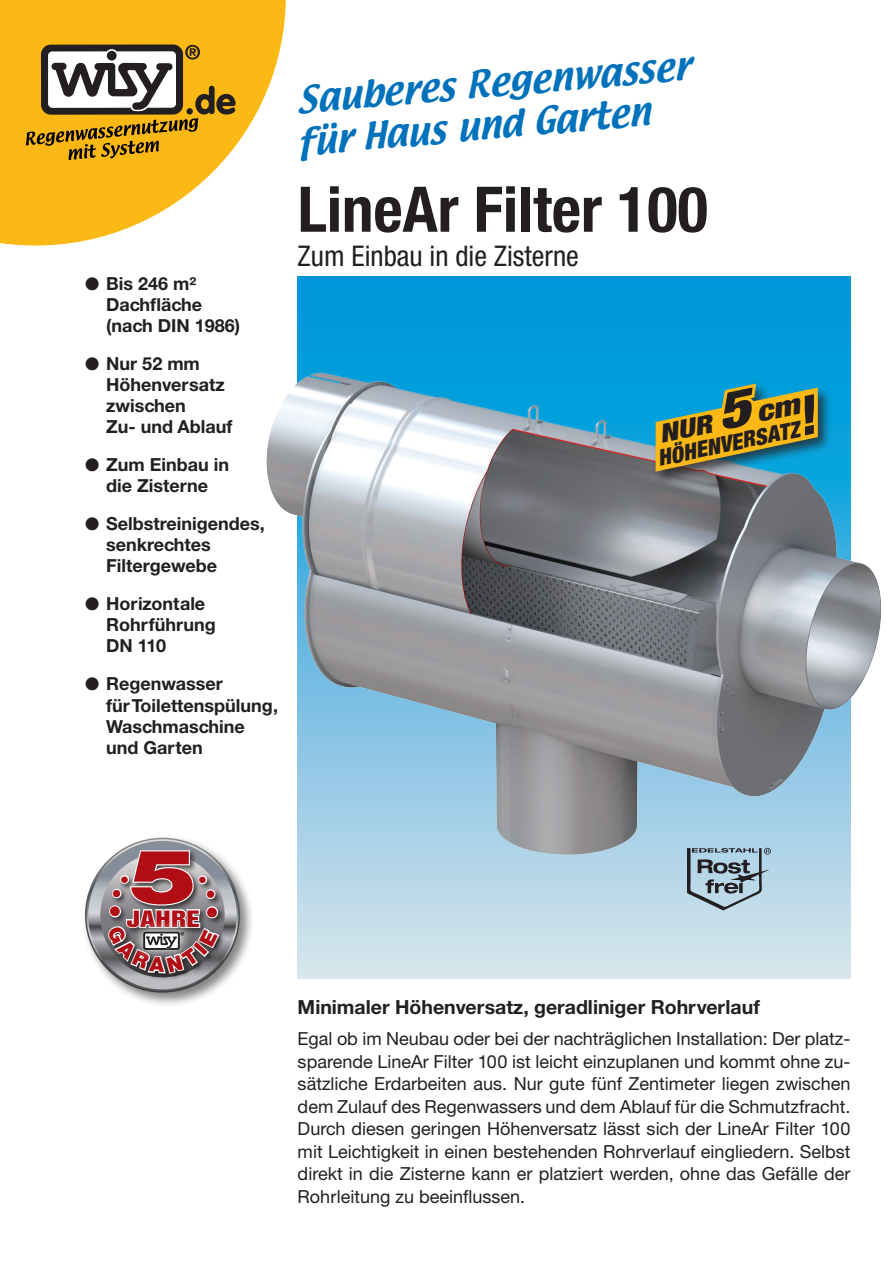
<style>
.page{position:relative;width:893px;height:1263px;background:#fff}
.page>*{position:absolute;margin:0;border:0;box-sizing:border-box;transform-origin:0 0}
.t1{font:900 75.3px "Helvetica Neue";color:#b00d15;scale:1.33 1}
.t2{font:700 condensed 63px "Helvetica Neue";color:#231f20}
.t3{font:33px/42px "Textile";color:#0072bc}
.t4{font:condensed 28.5px "Helvetica Neue";color:#231f20}
.t5{font:italic 900 condensed 25.5px "Helvetica Neue";color:#231f20;scale:1.22 1}
.t6{font:italic 900 condensed 22.5px "Helvetica Neue";color:#231f20}
.t7{font:20.55px "Helvetica Inserat LT Pro";letter-spacing:.01em;color:#b00d15;scale:1.33 1}
.t8{font:700 19.5px "Helvetica Neue CE";color:#231f20}
.t9{font:18px/22.5px "Helvetica Neue CE";color:#231f20;text-align:justify}
.t10{font:700 18px/21px "Helvetica Neue CE";color:#231f20}
.s1{font-size:51px}
.s2{font-size:28.5px}
</style>
<div class="page">
<svg style="left:298px;top:276px;width:552px;height:702px;background:#68bde2"></svg>
<svg style="left:0;top:0;width:286px;height:246px;fill:#fcb814"></svg>
<svg style="left:26px;top:45px;width:210px;height:115px"></svg>
<div style="left:82px;top:834px;width:172px;height:173px;background:#231f20;opacity:.55"></div>
<svg style="left:86px;top:839px;width:152px;height:152px"></svg>
<svg style="left:88px;top:841px;width:149px;height:148px;background:#9ea1a6"></svg>
<div style="left:107px;top:874px;width:119px;height:107px;background:#231f20;opacity:.75"></div>
<img style="left:229px;top:361px;width:653px;height:521px">
<svg style="left:687px;top:848px;width:84px;height:62px;background:#8fa5b2"></svg>
<div style="left:652px;top:380px;width:180px;height:105px;background:#231f20;opacity:.75"></div>
<svg style="left:107px;top:849px;width:114px;height:126px"></svg>
<svg style="left:656px;top:380px;width:166px;height:92px;background:#94a55e"></svg>
<p class="t10" style="left:106px;top:274px;width:135px;text-indent:-21px">● Bis 246 m²<br>Dachfläche (nach DIN 1986)</p>
<p class="t10" style="left:106px;top:354px;width:128px;text-indent:-21px">● Nur 52 mm<br>Höhenversatz zwischen<br>Zu- und Ablauf</p>
<p class="t10" style="left:85px;top:455px;width:146px;text-align:center">● Zum Einbau in die Zisterne</p>
<p class="t10" style="left:106px;top:514px;width:160px;text-indent:-21px">● Selbstreinigendes, senkrechtes<br>Filtergewebe</p>
<p class="t10" style="left:106px;top:594px;width:111px;text-indent:-21px">● Horizontale<br>Rohrführung<br>DN 110</p>
<p class="t10" style="left:106px;top:674px;width:173px;text-indent:-21px">● Regenwasser<br>für Toilettenspülung,<br>Waschmaschine und Garten</p>
<h3 class="t3" style="left:291px;top:81px;width:400px;rotate:-5deg">Sauberes Regenwasser für Haus und Garten</h3>
<h2 class="t2" style="left:298px;top:171px;width:412px">LineAr Filter 100</h2>
<h3 class="t4" style="left:298px;top:239px;width:283px">Zum Einbau in die Zisterne</h3>
<h3 class="t5" style="left:656px;top:419px;width:119px;rotate:-12deg">Nur <span class="s1">5</span> <span class="s2">cm</span></h3>
<p class="t6" style="left:655px;top:445px;width:146px;rotate:-12deg">Höhenversatz</p>
<h1 class="t1" style="left:130px;top:832px;width:52px">5</h1>
<p class="t7" style="left:126px;top:906px;width:57px">JAHRE</p>
<p class="t8" style="left:298px;top:995px;width:464px">Minimaler Höhenversatz, geradliniger Rohrverlauf</p>
<p class="t9" style="left:298px;top:1028px;width:554px">Egal ob im Neubau oder bei der nachträglichen Installation: Der platz&shy;sparende LineAr Filter 100 ist leicht einzuplanen und kommt ohne zu&shy;sätzliche Erdarbeiten aus. Nur gute fünf Zentimeter liegen zwischen dem Zulauf des Regenwassers und dem Ablauf für die Schmutzfracht.<br>Durch diesen geringen Höhenversatz lässt sich der LineAr Filter 100 mit Leichtigkeit in einen bestehenden Rohrverlauf eingliedern. Selbst direkt in die Zisterne kann er platziert werden, ohne das Gefälle der Rohrleitung zu beeinflussen.</p>
</div>
